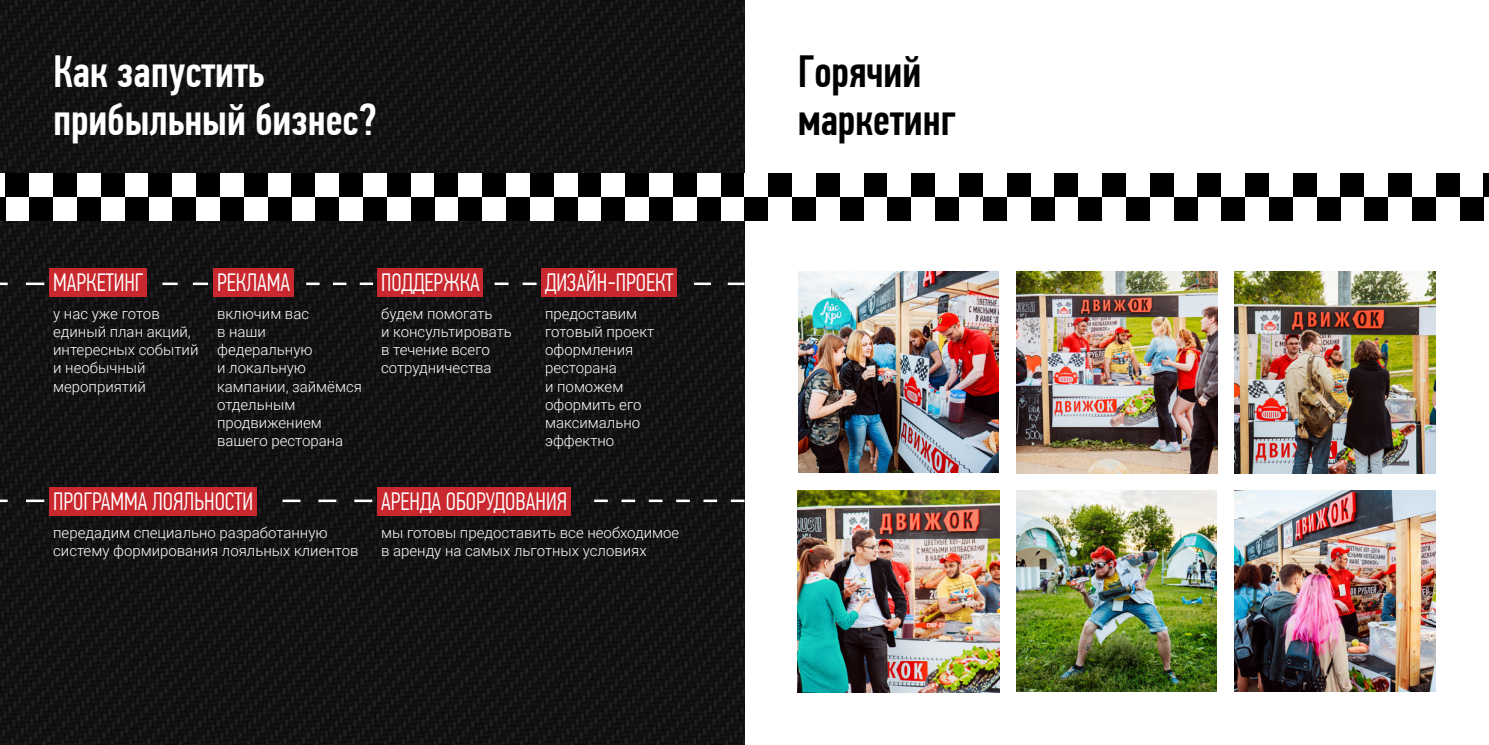
<style>
.page{position:relative;width:1489px;height:745px;background:#fff}
.page>*{position:absolute;margin:0;border:0;box-sizing:border-box;transform-origin:0 0}
.t1{font:500 45px/47.5px "PF Din Text Comp Pro";color:#fff}
.t2{font:500 45px/47.5px "PF Din Text Comp Pro";color:#000}
.t3{font:300 25px "PF Din Text Comp Pro";color:#fff}
.t4{font:300 15px/18px "Roboto";color:#fff}
</style>
<div class="page">
<img style="left:0;top:0;width:744px;height:744px">
<div style="left:0;top:173px;width:5px;height:23px;background:#fff"></div>
<div style="left:5px;top:196px;width:24px;height:24px;background:#fff"></div>
<div style="left:0;top:196px;width:5px;height:24px;background:#000"></div>
<div style="left:5px;top:173px;width:24px;height:23px;background:#000"></div>
<div style="left:29px;top:173px;width:24px;height:23px;background:#fff"></div>
<div style="left:53px;top:196px;width:24px;height:24px;background:#fff"></div>
<div style="left:29px;top:196px;width:24px;height:24px;background:#000"></div>
<div style="left:53px;top:173px;width:24px;height:23px;background:#000"></div>
<div style="left:77px;top:173px;width:24px;height:23px;background:#fff"></div>
<div style="left:101px;top:196px;width:24px;height:24px;background:#fff"></div>
<div style="left:77px;top:196px;width:24px;height:24px;background:#000"></div>
<div style="left:101px;top:173px;width:24px;height:23px;background:#000"></div>
<div style="left:125px;top:173px;width:23px;height:23px;background:#fff"></div>
<div style="left:148px;top:196px;width:24px;height:24px;background:#fff"></div>
<div style="left:125px;top:196px;width:23px;height:24px;background:#000"></div>
<div style="left:148px;top:173px;width:24px;height:23px;background:#000"></div>
<div style="left:172px;top:173px;width:24px;height:23px;background:#fff"></div>
<div style="left:196px;top:196px;width:24px;height:24px;background:#fff"></div>
<div style="left:172px;top:196px;width:24px;height:24px;background:#000"></div>
<div style="left:196px;top:173px;width:24px;height:23px;background:#000"></div>
<div style="left:220px;top:173px;width:24px;height:23px;background:#fff"></div>
<div style="left:244px;top:196px;width:24px;height:24px;background:#fff"></div>
<div style="left:220px;top:196px;width:24px;height:24px;background:#000"></div>
<div style="left:244px;top:173px;width:24px;height:23px;background:#000"></div>
<div style="left:268px;top:173px;width:23px;height:23px;background:#fff"></div>
<div style="left:291px;top:196px;width:24px;height:24px;background:#fff"></div>
<div style="left:268px;top:196px;width:23px;height:24px;background:#000"></div>
<div style="left:291px;top:173px;width:24px;height:23px;background:#000"></div>
<div style="left:315px;top:173px;width:24px;height:23px;background:#fff"></div>
<div style="left:339px;top:196px;width:24px;height:24px;background:#fff"></div>
<div style="left:315px;top:196px;width:24px;height:24px;background:#000"></div>
<div style="left:339px;top:173px;width:24px;height:23px;background:#000"></div>
<div style="left:363px;top:173px;width:24px;height:23px;background:#fff"></div>
<div style="left:387px;top:196px;width:23px;height:24px;background:#fff"></div>
<div style="left:363px;top:196px;width:24px;height:24px;background:#000"></div>
<div style="left:387px;top:173px;width:23px;height:23px;background:#000"></div>
<div style="left:410px;top:173px;width:24px;height:23px;background:#fff"></div>
<div style="left:434px;top:196px;width:24px;height:24px;background:#fff"></div>
<div style="left:410px;top:196px;width:24px;height:24px;background:#000"></div>
<div style="left:434px;top:173px;width:24px;height:23px;background:#000"></div>
<div style="left:458px;top:173px;width:24px;height:23px;background:#fff"></div>
<div style="left:482px;top:196px;width:24px;height:24px;background:#fff"></div>
<div style="left:458px;top:196px;width:24px;height:24px;background:#000"></div>
<div style="left:482px;top:173px;width:24px;height:23px;background:#000"></div>
<div style="left:506px;top:173px;width:24px;height:23px;background:#fff"></div>
<div style="left:530px;top:196px;width:23px;height:24px;background:#fff"></div>
<div style="left:506px;top:196px;width:24px;height:24px;background:#000"></div>
<div style="left:530px;top:173px;width:23px;height:23px;background:#000"></div>
<div style="left:553px;top:173px;width:24px;height:23px;background:#fff"></div>
<div style="left:577px;top:196px;width:24px;height:24px;background:#fff"></div>
<div style="left:553px;top:196px;width:24px;height:24px;background:#000"></div>
<div style="left:577px;top:173px;width:24px;height:23px;background:#000"></div>
<div style="left:601px;top:173px;width:24px;height:23px;background:#fff"></div>
<div style="left:625px;top:196px;width:24px;height:24px;background:#fff"></div>
<div style="left:601px;top:196px;width:24px;height:24px;background:#000"></div>
<div style="left:625px;top:173px;width:24px;height:23px;background:#000"></div>
<div style="left:649px;top:173px;width:24px;height:23px;background:#fff"></div>
<div style="left:673px;top:196px;width:23px;height:24px;background:#fff"></div>
<div style="left:649px;top:196px;width:24px;height:24px;background:#000"></div>
<div style="left:673px;top:173px;width:23px;height:23px;background:#000"></div>
<div style="left:696px;top:173px;width:24px;height:23px;background:#fff"></div>
<div style="left:720px;top:196px;width:24px;height:24px;background:#fff"></div>
<div style="left:696px;top:196px;width:24px;height:24px;background:#000"></div>
<div style="left:720px;top:173px;width:24px;height:23px;background:#000"></div>
<div style="left:744px;top:196px;width:24px;height:24px;background:#000"></div>
<div style="left:768px;top:173px;width:24px;height:23px;background:#000"></div>
<div style="left:792px;top:196px;width:24px;height:24px;background:#000"></div>
<div style="left:816px;top:173px;width:23px;height:23px;background:#000"></div>
<div style="left:839px;top:196px;width:24px;height:24px;background:#000"></div>
<div style="left:863px;top:173px;width:24px;height:23px;background:#000"></div>
<div style="left:887px;top:196px;width:24px;height:24px;background:#000"></div>
<div style="left:911px;top:173px;width:24px;height:23px;background:#000"></div>
<div style="left:935px;top:196px;width:24px;height:24px;background:#000"></div>
<div style="left:959px;top:173px;width:23px;height:23px;background:#000"></div>
<div style="left:982px;top:196px;width:24px;height:24px;background:#000"></div>
<div style="left:1006px;top:173px;width:24px;height:23px;background:#000"></div>
<div style="left:1030px;top:196px;width:24px;height:24px;background:#000"></div>
<div style="left:1054px;top:173px;width:24px;height:23px;background:#000"></div>
<div style="left:1078px;top:196px;width:24px;height:24px;background:#000"></div>
<div style="left:1102px;top:173px;width:23px;height:23px;background:#000"></div>
<div style="left:1125px;top:196px;width:24px;height:24px;background:#000"></div>
<div style="left:1149px;top:173px;width:24px;height:23px;background:#000"></div>
<div style="left:1173px;top:196px;width:24px;height:24px;background:#000"></div>
<div style="left:1197px;top:173px;width:24px;height:23px;background:#000"></div>
<div style="left:1221px;top:196px;width:24px;height:24px;background:#000"></div>
<div style="left:1245px;top:173px;width:23px;height:23px;background:#000"></div>
<div style="left:1268px;top:196px;width:24px;height:24px;background:#000"></div>
<div style="left:1292px;top:173px;width:24px;height:23px;background:#000"></div>
<div style="left:1316px;top:196px;width:24px;height:24px;background:#000"></div>
<div style="left:1340px;top:173px;width:24px;height:23px;background:#000"></div>
<div style="left:1364px;top:196px;width:23px;height:24px;background:#000"></div>
<div style="left:1387px;top:173px;width:24px;height:23px;background:#000"></div>
<div style="left:1411px;top:196px;width:24px;height:24px;background:#000"></div>
<div style="left:1435px;top:173px;width:24px;height:23px;background:#000"></div>
<div style="left:1459px;top:196px;width:24px;height:24px;background:#000"></div>
<div style="left:1483px;top:173px;width:5px;height:23px;background:#000"></div>
<div style="left:50px;top:268px;width:97px;height:29px;background:#c9282e"></div>
<div style="left:541px;top:268px;width:136px;height:29px;background:#c9282e"></div>
<div style="left:377px;top:487px;width:193px;height:28px;background:#c9282e"></div>
<div style="left:50px;top:487px;width:207px;height:28px;background:#c9282e"></div>
<div style="left:213px;top:268px;width:81px;height:29px;background:#c9282e"></div>
<div style="left:377px;top:268px;width:106px;height:29px;background:#c9282e"></div>
<svg style="left:162px;top:282px;width:46px;height:3px"></svg>
<svg style="left:0;top:282px;width:44px;height:3px"></svg>
<svg style="left:0;top:499px;width:44px;height:2px"></svg>
<svg style="left:282px;top:499px;width:90px;height:2px"></svg>
<svg style="left:594px;top:499px;width:150px;height:2px"></svg>
<svg style="left:306px;top:282px;width:67px;height:3px"></svg>
<svg style="left:494px;top:282px;width:42px;height:3px"></svg>
<svg style="left:694px;top:282px;width:50px;height:3px"></svg>
<img style="left:797px;top:490px;width:202px;height:201px">
<img style="left:1016px;top:272px;width:201px;height:201px">
<img style="left:798px;top:272px;width:200px;height:200px">
<img style="left:1016px;top:490px;width:200px;height:200px">
<img style="left:1234px;top:272px;width:201px;height:200px">
<img style="left:1234px;top:490px;width:201px;height:201px">
<h1 class="t1" style="left:53px;top:48px;width:325px">Как запустить прибыльный бизнес?</h1>
<h2 class="t3" style="left:53px;top:268px;width:92px">МАРКЕТИНГ</h2>
<p class="t4" style="left:53px;top:304px;width:147px">у нас уже готов единый план акций, интересных событий и необычный мероприятий</p>
<h2 class="t3" style="left:217px;top:268px;width:74px">РЕКЛАМА</h2>
<p class="t4" style="left:217px;top:304px;width:146px">включим вас<br>в наши федеральную<br>и локальную кампании, займёмся отдельным продвижением вашего ресторана</p>
<h2 class="t3" style="left:381px;top:268px;width:100px">ПОДДЕРЖКА</h2>
<p class="t4" style="left:381px;top:304px;width:132px">будем помогать<br>и консультировать в течение всего сотрудничества</p>
<h2 class="t3" style="left:545px;top:268px;width:130px">ДИЗАЙН-ПРОЕКТ</h2>
<p class="t4" style="left:545px;top:304px;width:111px">предоставим готовый проект оформления ресторана<br>и поможем оформить его максимально эффектно</p>
<h2 class="t3" style="left:53px;top:486px;width:201px">ПРОГРАММА ЛОЯЛЬНОСТИ</h2>
<p class="t4" style="left:53px;top:523px;width:307px">передадим специально разработанную систему формирования лояльных клиентов</p>
<h2 class="t3" style="left:381px;top:486px;width:187px">АРЕНДА ОБОРУДОВАНИЯ</h2>
<p class="t4" style="left:381px;top:523px;width:300px">мы готовы предоставить все необходимое в аренду на самых льготных условиях</p>
<h1 class="t2" style="left:797px;top:48px;width:160px">Горячий маркетинг</h1>
</div>
